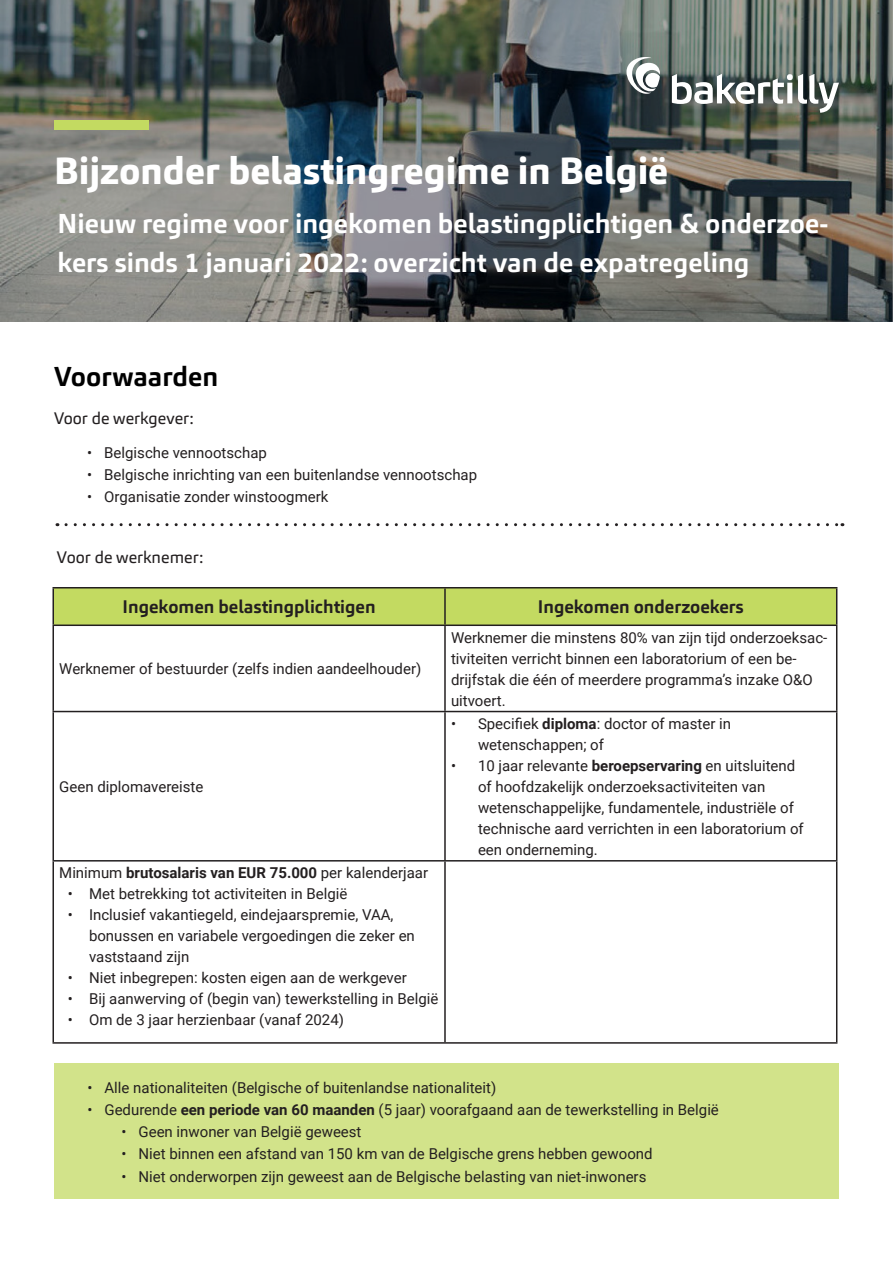
<style>
.page{position:relative;width:893px;height:1263px;background:#fff}
.page>*{position:absolute;margin:0;border:0;box-sizing:border-box;transform-origin:0 0}
.t1{font:800 37.5px "Carnac";color:#fff}
.t2{font:700 27px/39px "Carnac";color:#fff}
.t3{font:700 27px "Carnac";color:#000}
.t4{font:700 18px "Carnac";color:#231f20}
.t5{font:16.5px "Carnac";color:#231f20}
.t6{font:15px/21px "Roboto";color:#231f20}
.t7{font:700 15px "Roboto";color:#231f20}
.s1{font-weight:400}
.s2{font-weight:700}
</style>
<div class="page">
<div style="left:54px;top:1064px;width:785px;height:135px;background:#d2e38a"></div>
<img style="left:0;top:0;width:893px;height:321px">
<div style="left:54px;top:120px;width:95px;height:10px;background:#c3da61"></div>
<div style="left:54px;top:588px;width:782px;height:36px;background:#c3da61"></div>
<hr style="left:52px;top:587px;width:393px;height:1px;background:#231f20">
<hr style="left:52px;top:588px;width:2px;height:36px;background:#231f20">
<hr style="left:445px;top:587px;width:392px;height:1px;background:#231f20">
<hr style="left:444px;top:588px;width:2px;height:36px;background:#231f20">
<hr style="left:836px;top:588px;width:1px;height:36px;background:#231f20">
<hr style="left:52px;top:624px;width:393px;height:2px;background:#231f20">
<hr style="left:52px;top:626px;width:2px;height:85px;background:#231f20">
<hr style="left:445px;top:624px;width:392px;height:2px;background:#231f20">
<hr style="left:444px;top:626px;width:2px;height:85px;background:#231f20">
<hr style="left:836px;top:626px;width:1px;height:85px;background:#231f20">
<hr style="left:52px;top:711px;width:393px;height:1px;background:#231f20">
<hr style="left:52px;top:712px;width:2px;height:148px;background:#231f20">
<hr style="left:445px;top:711px;width:392px;height:1px;background:#231f20">
<hr style="left:444px;top:712px;width:2px;height:148px;background:#231f20">
<hr style="left:836px;top:712px;width:1px;height:148px;background:#231f20">
<hr style="left:52px;top:860px;width:393px;height:1px;background:#231f20">
<hr style="left:52px;top:861px;width:2px;height:181px;background:#231f20">
<hr style="left:445px;top:860px;width:392px;height:1px;background:#231f20">
<hr style="left:444px;top:861px;width:2px;height:181px;background:#231f20">
<hr style="left:836px;top:861px;width:1px;height:181px;background:#231f20">
<hr style="left:52px;top:1042px;width:393px;height:2px;background:#231f20">
<hr style="left:445px;top:1042px;width:392px;height:2px;background:#231f20">
<svg style="left:66px;top:523px;width:777px;height:3px"></svg>
<svg style="left:672px;top:74px;width:167px;height:39px"></svg>
<svg style="left:626px;top:57px;width:34px;height:37px"></svg>
<p class="t1" style="left:54px;top:146px;width:616px">Bijzonder belastingregime in België</p>
<p class="t2" style="left:58px;top:204px;width:772px">Nieuw regime voor ingekomen belastingplichtigen &amp; onderzoe&shy;kers sinds 1 januari 2022: overzicht van de expatregeling</p>
<p class="t3" style="left:54px;top:359px;width:166px">Voorwaarden</p>
<p class="t5" style="left:54px;top:407px;width:141px">Voor de werkgever:</p>
<p class="t6" style="left:87px;top:441px;width:181px">• Belgische vennootschap</p>
<p class="t6" style="left:87px;top:463px;width:391px">• Belgische inrichting van een buitenlandse vennootschap</p>
<p class="t6" style="left:87px;top:486px;width:243px">• Organisatie zonder winstoogmerk</p>
<p class="t5" style="left:57px;top:546px;width:148px">Voor de werknemer:</p>
<p class="t4" style="left:123px;top:595px;width:254px">Ingekomen belastingplichtigen</p>
<p class="t4" style="left:538px;top:595px;width:207px">Ingekomen onderzoekers</p>
<p class="t6" style="left:59px;top:658px;width:364px">Werknemer of bestuurder (zelfs indien aandeelhouder)</p>
<p class="t6" style="left:59px;top:775px;width:146px">Geen diplomavereiste</p>
<p class="t7" style="left:59px;top:862px;width:370px"><span class="s1">Minimum</span> brutosalaris van EUR 75.000 <span class="s1">per kalenderjaar</span></p>
<p class="t6" style="left:68px;top:883px;width:281px">• Met betrekking tot activiteiten in België</p>
<p class="t6" style="left:89px;top:904px;width:327px;text-indent:-21px">• Inclusief vakantiegeld, eindejaarspremie, VAA, bonussen en variabele vergoedingen die zeker en vaststaand zijn</p>
<p class="t6" style="left:68px;top:967px;width:341px">• Niet inbegrepen: kosten eigen aan de werkgever</p>
<p class="t6" style="left:68px;top:988px;width:372px">• Bij aanwerving of (begin van) tewerkstelling in België</p>
<p class="t6" style="left:68px;top:1009px;width:278px">• Om de 3 jaar herzienbaar (vanaf 2024)</p>
<p class="t6" style="left:451px;top:626px;width:378px">Werknemer die minstens 80% van zijn tijd onderzoeksac&shy;tiviteiten verricht binnen een laboratorium of een be&shy;drijfstak die één of meerdere programma’s inzake O&amp;O uitvoert.</p>
<p class="t6" style="left:478px;top:712px;width:255px;text-indent:-27px">• Specifiek <span class="s2">diploma</span>: doctor of master in wetenschappen; of</p>
<p class="t6" style="left:478px;top:754px;width:327px;text-indent:-27px">• 10 jaar relevante <span class="s2">beroepservaring</span> en uitsluitend of hoofdzakelijk onderzoeksactiviteiten van wetenschappelijke, fundamentele, industriële of technische aard verrichten in een laboratorium of een onderneming.</p>
<p class="t6" style="left:87px;top:1076px;width:410px">• Alle nationaliteiten (Belgische of buitenlandse nationaliteit)</p>
<p class="t6" style="left:87px;top:1098px;width:633px">• Gedurende <span class="s2">een periode van 60 maanden</span> (5 jaar) voorafgaand aan de tewerkstelling in België</p>
<p class="t6" style="left:121px;top:1120px;width:242px">• Geen inwoner van België geweest</p>
<p class="t6" style="left:121px;top:1143px;width:533px">• Niet binnen een afstand van 150 km van de Belgische grens hebben gewoond</p>
<p class="t6" style="left:121px;top:1165px;width:526px">• Niet onderworpen zijn geweest aan de Belgische belasting van niet-inwoners</p>
</div>
